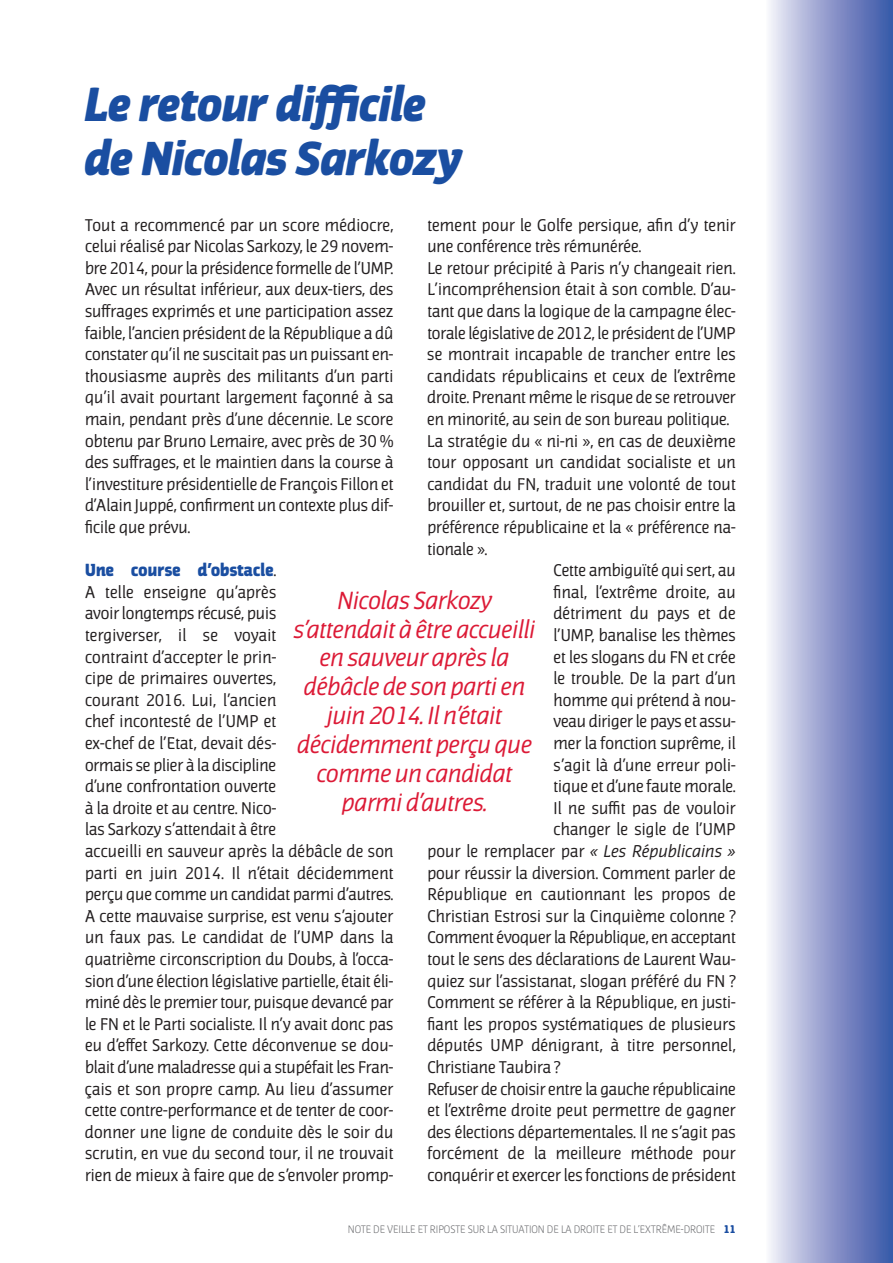
<style>
.page{position:relative;width:893px;height:1263px;background:#fff}
.page>*{position:absolute;margin:0;border:0;box-sizing:border-box;transform-origin:0 0}
.t1{font:italic 900 45px/54px "Jaures";color:#1a4ea1}
.t2{font:italic 24px/28.8px "Jaures";color:#dc1a36;text-align:center}
.t3{font:16.5px/21.6px "Jaures";letter-spacing:.005em;color:#231f20;text-align:justify}
.t4{font:300 10.5px "Jaures";color:#6c6d70}
.s1{font-weight:900;color:#1a4ea1}
.s2{font-style:italic}
</style>
<div class="page">
<div style="left:767px;top:0;width:126px;height:1263px;background:linear-gradient(to right,#f0ecf7,#3651a6)"></div>
<h1 class="t1" style="left:85px;top:79px;width:378px">Le retour difficile de Nicolas Sarkozy</h1>
<p class="t3" style="left:85px;top:214px;width:310px">Tout a recommencé par un score médiocre, celui réalisé par Nicolas Sarkozy, le 29 novem&shy;bre 2014, pour la présidence formelle de l’UMP.<br>Avec un résultat inférieur, aux deux-tiers, des suffrages exprimés et une participation assez faible, l’ancien président de la République a dû constater qu’il ne suscitait pas un puissant en&shy;thousiasme auprès des militants d’un parti qu’il avait pourtant largement façonné à sa main, pendant près d’une décennie. Le score obtenu par Bruno Lemaire, avec près de 30 % des suffrages, et le maintien dans la course à l’investiture présidentielle de François Fillon et d’Alain Juppé, confirment un contexte plus dif&shy;ficile que prévu.</p>
<p class="t3" style="left:85px;top:560px;width:310px;text-align:left"><span class="s1">Une course d’obstacle</span>.<br>A telle enseigne qu’après<br>avoir longtemps récusé, puis<br>tergiverser, il se voyait<br>contraint d’accepter le prin-<br>cipe de primaires ouvertes,<br>courant 2016. Lui, l’ancien<br>chef incontesté de l’UMP et<br>ex-chef de l’Etat, devait dés-<br>ormais se plier à la discipline<br>d’une confrontation ouverte<br>à la droite et au centre. Nico-<br>las Sarkozy s’attendait à être<br>accueilli en sauveur après la débâcle de son parti en juin 2014. Il n’était décidemment perçu que comme un candidat parmi d’autres.<br>A cette mauvaise surprise, est venu s’ajouter un faux pas. Le candidat de l’UMP dans la quatrième circonscription du Doubs, à l’occa&shy;sion d’une élection législative partielle, était éli&shy;miné dès le premier tour, puisque devancé par le FN et le Parti socialiste. Il n’y avait donc pas eu d’effet Sarkozy. Cette déconvenue se dou&shy;blait d’une maladresse qui a stupéfait les Fran&shy;çais et son propre camp. Au lieu d’assumer cette contre-performance et de tenter de coor&shy;donner une ligne de conduite dès le soir du scrutin, en vue du second tour, il ne trouvait rien de mieux à faire que de s’envoler promp-</p>
<p class="t3" style="left:427px;top:214px;width:310px">tement pour le Golfe persique, afin d’y tenir</p>
<p class="t3" style="left:427px;top:236px;width:215px">une conférence très rémunérée.</p>
<p class="t3" style="left:427px;top:257px;width:310px">Le retour précipité à Paris n’y changeait rien.</p>
<p class="t3" style="left:427px;top:279px;width:310px">L’incompréhension était à son comble. D’au-</p>
<p class="t3" style="left:427px;top:300px;width:310px">tant que dans la logique de la campagne élec-</p>
<p class="t3" style="left:427px;top:322px;width:310px">torale législative de 2012, le président de l’UMP</p>
<p class="t3" style="left:427px;top:344px;width:310px">se montrait incapable de trancher entre les</p>
<p class="t3" style="left:427px;top:365px;width:310px">candidats républicains et ceux de l’extrême</p>
<p class="t3" style="left:427px;top:387px;width:310px">droite. Prenant même le risque de se retrouver</p>
<p class="t3" style="left:427px;top:408px;width:303px">en minorité, au sein de son bureau politique.</p>
<p class="t3" style="left:427px;top:430px;width:310px">La stratégie du « ni-ni », en cas de deuxième</p>
<p class="t3" style="left:427px;top:452px;width:310px">tour opposant un candidat socialiste et un</p>
<p class="t3" style="left:427px;top:473px;width:310px">candidat du FN, traduit une volonté de tout</p>
<p class="t3" style="left:427px;top:495px;width:310px">brouiller et, surtout, de ne pas choisir entre la</p>
<p class="t3" style="left:427px;top:516px;width:310px">préférence républicaine et la « préférence na-</p>
<p class="t3" style="left:427px;top:538px;width:61px">tionale ».</p>
<p class="t3" style="left:553px;top:560px;width:184px">Cette ambiguïté qui sert, au</p>
<p class="t3" style="left:553px;top:581px;width:184px">final, l’extrême droite, au</p>
<p class="t3" style="left:553px;top:603px;width:184px">détriment du pays et de</p>
<p class="t3" style="left:553px;top:624px;width:184px">l’UMP, banalise les thèmes</p>
<p class="t3" style="left:553px;top:646px;width:184px">et les slogans du FN et crée</p>
<p class="t3" style="left:553px;top:668px;width:184px">le trouble. De la part d’un</p>
<p class="t3" style="left:553px;top:689px;width:184px">homme qui prétend à nou-</p>
<p class="t3" style="left:553px;top:711px;width:184px">veau diriger le pays et assu-</p>
<p class="t3" style="left:553px;top:732px;width:184px">mer la fonction suprême, il</p>
<p class="t3" style="left:553px;top:754px;width:184px">s’agit là d’une erreur poli-</p>
<p class="t3" style="left:553px;top:776px;width:184px">tique et d’une faute morale.</p>
<p class="t3" style="left:553px;top:797px;width:184px">Il ne suffit pas de vouloir</p>
<p class="t3" style="left:553px;top:819px;width:184px">changer le sigle de l’UMP</p>
<p class="t3" style="left:427px;top:840px;width:310px">pour le remplacer par <span class="s2">« Les Républicains »</span></p>
<p class="t3" style="left:427px;top:862px;width:310px">pour réussir la diversion. Comment parler de</p>
<p class="t3" style="left:427px;top:884px;width:310px">République en cautionnant les propos de</p>
<p class="t3" style="left:427px;top:905px;width:310px">Christian Estrosi sur la Cinquième colonne ?</p>
<p class="t3" style="left:427px;top:927px;width:310px">Comment évoquer la République, en acceptant</p>
<p class="t3" style="left:427px;top:948px;width:310px">tout le sens des déclarations de Laurent Wau-</p>
<p class="t3" style="left:427px;top:970px;width:310px">quiez sur l’assistanat, slogan préféré du FN ?</p>
<p class="t3" style="left:427px;top:992px;width:310px">Comment se référer à la République, en justi-</p>
<p class="t3" style="left:427px;top:1013px;width:310px">fiant les propos systématiques de plusieurs</p>
<p class="t3" style="left:427px;top:1035px;width:310px">députés UMP dénigrant, à titre personnel,</p>
<p class="t3" style="left:427px;top:1056px;width:135px">Christiane Taubira ?</p>
<p class="t3" style="left:427px;top:1078px;width:310px">Refuser de choisir entre la gauche républicaine</p>
<p class="t3" style="left:427px;top:1100px;width:310px">et l’extrême droite peut permettre de gagner</p>
<p class="t3" style="left:427px;top:1121px;width:310px">des élections départementales. Il ne s’agit pas</p>
<p class="t3" style="left:427px;top:1143px;width:310px">forcément de la meilleure méthode pour</p>
<p class="t3" style="left:427px;top:1164px;width:310px">conquérir et exercer les fonctions de président</p>
<h2 class="t2" style="left:294px;top:586px;width:243px">Nicolas Sarkozy s’attendait à être accueilli en sauveur après la débâcle de son parti en juin 2014. Il n’était décidemment perçu que comme un candidat parmi d’autres.</h2>
<p class="t4" style="left:348px;top:1223px;width:389px">NOTE DE VEILLE ET RIPOSTE SUR LA SITUATION DE LA DROITE ET DE L’EXTRÊME-DROITE <span class="s1">11</span></p>
</div>
